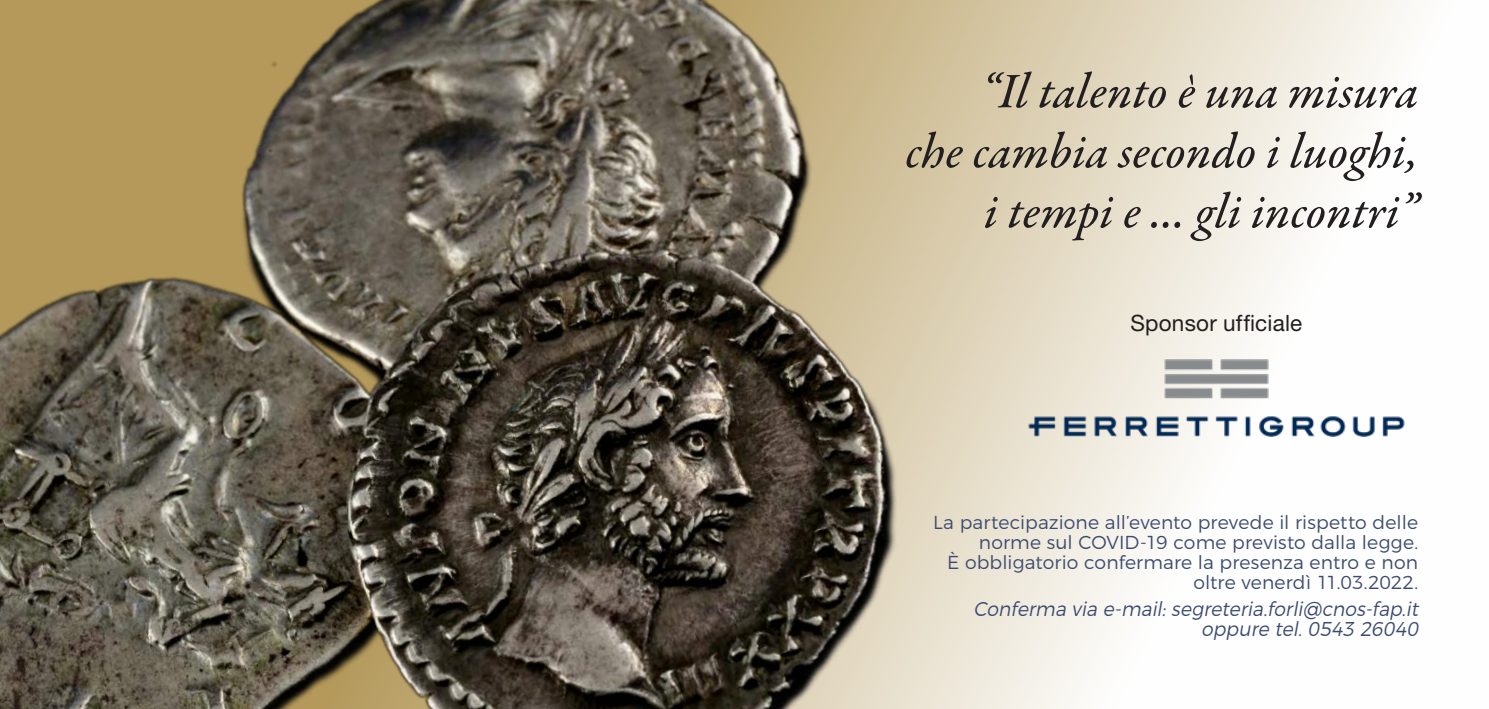
<style>
.page{position:relative;width:1489px;height:709px;background:#fff}
.page>*{position:absolute;margin:0;border:0;box-sizing:border-box;transform-origin:0 0}
.t1{font:50px "Garamond Premr Pro Med It";color:#231f20}
.t2{font:22.5px "Helvetica Neue LT Pro";letter-spacing:.01em;color:#231f20}
.t3{font:italic 300 20px "Montserrat";color:#3d4b70;scale:.94 1}
.t4{font:300 18.75px/20px "Montserrat";letter-spacing:.005em;color:#3d4b70;text-align:right}
</style>
<div class="page">
<svg style="left:1161px;top:0;width:254px;height:527px"></svg>
<img style="left:0;top:0;width:1161px;height:709px">
<img style="left:1014px;top:346px;width:401px;height:102px">
<p class="t1" style="left:980px;top:60px;width:438px">“Il talento è una misura</p>
<p class="t1" style="left:905px;top:120px;width:514px">che cambia secondo i luoghi,</p>
<p class="t1" style="left:984px;top:180px;width:435px">i tempi e … gli incontri”</p>
<p class="t2" style="left:1130px;top:309px;width:173px">Sponsor ufficiale</p>
<p class="t4" style="left:933px;top:510px;width:486px">La partecipazione all’evento prevede il rispetto delle norme sul COVID-19 come previsto dalla legge.</p>
<p class="t4" style="left:947px;top:550px;width:472px">È obbligatorio confermare la presenza entro e non oltre venerdì 11.03.2022.</p>
<p class="t3" style="left:973px;top:593px;width:480px">Conferma via e-mail:segreteria.forli@cnos-fap.it</p>
<p class="t3" style="left:1200px;top:613px;width:237px">oppure tel.0543 26040</p>
</div>
